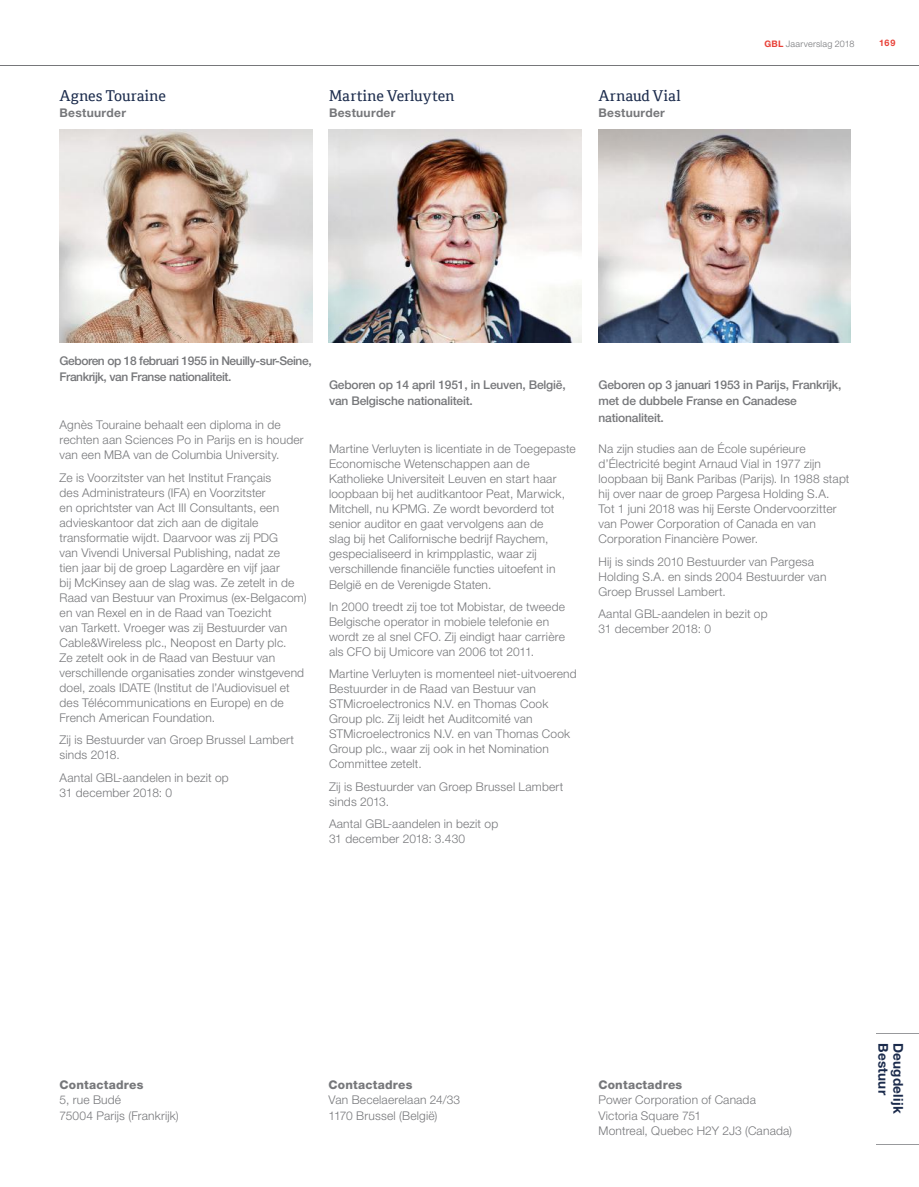
<style>
.page{position:relative;width:919px;height:1187px;background:#fff}
.page>*{position:absolute;margin:0;border:0;box-sizing:border-box;transform-origin:0 0}
.t1{font:15px "Cordale";letter-spacing:.005em;color:#1b2b4c}
.t2{font:700 13.5px "Helvetica Neue LT Std";letter-spacing:.02em;color:#1b2b4c}
.t3{font:300 12px/15px "Helvetica Neue LT Std";letter-spacing:.015em;color:#76777a}
.t4{font:500 12px/16.5px "Helvetica Neue LT Std";letter-spacing:-.015em;color:#76777a}
.t5{font:500 12px/16.5px "Helvetica Neue LT Std";letter-spacing:-.035em;color:#76777a}
.t6{font:800 12px "Helvetica Neue LT Std";letter-spacing:.015em;color:#76777a}
.t7{font:700 12px "Helvetica Neue LT Std";letter-spacing:.025em;color:#76777a}
.t8{font:300 9px "Helvetica Neue LT Std";letter-spacing:.02em;color:#76777a}
.t9{font:700 9px "Helvetica Neue LT Std";color:#e84138}
.s1{font-weight:700;color:#e84138}
</style>
<div class="page">
<img style="left:328px;top:130px;width:253px;height:212px">
<img style="left:598px;top:130px;width:252px;height:212px">
<img style="left:60px;top:130px;width:252px;height:212px">
<hr style="left:0;top:65px;width:918px;height:1px;background:#76777a">
<hr style="left:876px;top:1033px;width:42px;height:1px;background:#98999c">
<hr style="left:876px;top:1143px;width:42px;height:1px;background:#98999c">
<p class="t1" style="left:60px;top:87px;width:108px">Agnes Touraine</p>
<p class="t7" style="left:60px;top:109px;width:68px">Bestuurder</p>
<p class="t1" style="left:329px;top:87px;width:127px">Martine Verluyten</p>
<p class="t7" style="left:329px;top:109px;width:68px">Bestuurder</p>
<p class="t1" style="left:598px;top:87px;width:84px">Arnaud Vial</p>
<p class="t7" style="left:598px;top:109px;width:68px">Bestuurder</p>
<p class="t8" style="left:764px;top:40px;width:92px"><span class="s1">GBL</span> Jaarverslag 2018</p>
<p class="t9" style="left:879px;top:39px;width:18px">169</p>
<p class="t5" style="left:60px;top:354px;width:253px">Geboren op 18 februari 1955 in Neuilly-sur-Seine,<br>Frankrijk, van Franse nationaliteit.</p>
<p class="t3" style="left:60px;top:419px;width:246px">Agnès Touraine behaalt een diploma in de rechten aan Sciences Po in Parijs en is houder van een MBA van de Columbia University.</p>
<p class="t3" style="left:60px;top:471px;width:249px">Ze is Voorzitster van het Institut Français<br>des Administrateurs (IFA) en Voorzitster<br>en oprichtster van Act III Consultants, een advieskantoor dat zich aan de digitale transformatie wijdt. Daarvoor was zij PDG<br>van Vivendi Universal Publishing, nadat ze<br>tien jaar bij de groep Lagardère en vijf jaar<br>bij McKinsey aan de slag was. Ze zetelt in de Raad van Bestuur van Proximus (ex-Belgacom) en van Rexel en in de Raad van Toezicht<br>van Tarkett. Vroeger was zij Bestuurder van Cable&amp;Wireless plc., Neopost en Darty plc.<br>Ze zetelt ook in de Raad van Bestuur van verschillende organisaties zonder winstgevend doel, zoals IDATE (Institut de l’Audiovisuel et des Télécommunications en Europe) en de French American Foundation.</p>
<p class="t3" style="left:60px;top:734px;width:236px">Zij is Bestuurder van Groep Brussel Lambert sinds 2018.</p>
<p class="t3" style="left:60px;top:771px;width:171px">Aantal GBL-aandelen in bezit op<br>31 december 2018: 0</p>
<p class="t4" style="left:329px;top:378px;width:238px">Geboren op 14 april 1951, in Leuven, België, van Belgische nationaliteit.</p>
<p class="t3" style="left:329px;top:443px;width:248px">Martine Verluyten is licentiate in de Toegepaste Economische Wetenschappen aan de Katholieke Universiteit Leuven en start haar loopbaan bij het auditkantoor Peat, Marwick, Mitchell, nu KPMG. Ze wordt bevorderd tot senior auditor en gaat vervolgens aan de<br>slag bij het Californische bedrijf Raychem, gespecialiseerd in krimpplastic, waar zij verschillende financiële functies uitoefent in België en de Verenigde Staten.</p>
<p class="t3" style="left:329px;top:600px;width:237px">In 2000 treedt zij toe tot Mobistar, de tweede Belgische operator in mobiele telefonie en wordt ze al snel CFO. Zij eindigt haar carrière als CFO bij Umicore van 2006 tot 2011.</p>
<p class="t3" style="left:329px;top:668px;width:249px">Martine Verluyten is momenteel niet-uitvoerend Bestuurder in de Raad van Bestuur van STMicroelectronics N.V. en Thomas Cook Group plc. Zij leidt het Auditcomité van STMicroelectronics N.V. en van Thomas Cook Group plc., waar zij ook in het Nomination Committee zetelt.</p>
<p class="t3" style="left:329px;top:780px;width:236px">Zij is Bestuurder van Groep Brussel Lambert sinds 2013.</p>
<p class="t3" style="left:329px;top:818px;width:171px">Aantal GBL-aandelen in bezit op<br>31 december 2018: 3.430</p>
<p class="t4" style="left:598px;top:378px;width:244px">Geboren op 3 januari 1953 in Parijs, Frankrijk, met de dubbele Franse en Canadese nationaliteit.</p>
<p class="t3" style="left:598px;top:443px;width:252px">Na zijn studies aan de École supérieure d’Électricité begint Arnaud Vial in 1977 zijn loopbaan bij Bank Paribas (Parijs). In 1988 stapt hij over naar de groep Pargesa Holding S.A.<br>Tot 1 juni 2018 was hij Eerste Ondervoorzitter van Power Corporation of Canada en van Corporation Financière Power.</p>
<p class="t3" style="left:598px;top:555px;width:229px">Hij is sinds 2010 Bestuurder van Pargesa<br>Holding S.A. en sinds 2004 Bestuurder van<br>Groep Brussel Lambert.</p>
<p class="t3" style="left:598px;top:608px;width:171px">Aantal GBL-aandelen in bezit op<br>31 december 2018: 0</p>
<p class="t6" style="left:60px;top:1080px;width:85px">Contactadres</p>
<p class="t3" style="left:60px;top:1094px;width:121px">5, rue Budé<br>75004 Parijs (Frankrijk)</p>
<p class="t6" style="left:328px;top:1080px;width:85px">Contactadres</p>
<p class="t3" style="left:328px;top:1094px;width:133px">Van Becelaerelaan 24/33<br>1170 Brussel (België)</p>
<p class="t6" style="left:598px;top:1080px;width:85px">Contactadres</p>
<p class="t3" style="left:598px;top:1094px;width:195px">Power Corporation of Canada<br>Victoria Square 751<br>Montreal, Quebec H2Y 2J3 (Canada)</p>
<p class="t2" style="left:888px;top:1042px;width:54px;rotate:90deg">Bestuur</p>
<p class="t2" style="left:903px;top:1042px;width:72px;rotate:90deg">Deugdelijk</p>
</div>
